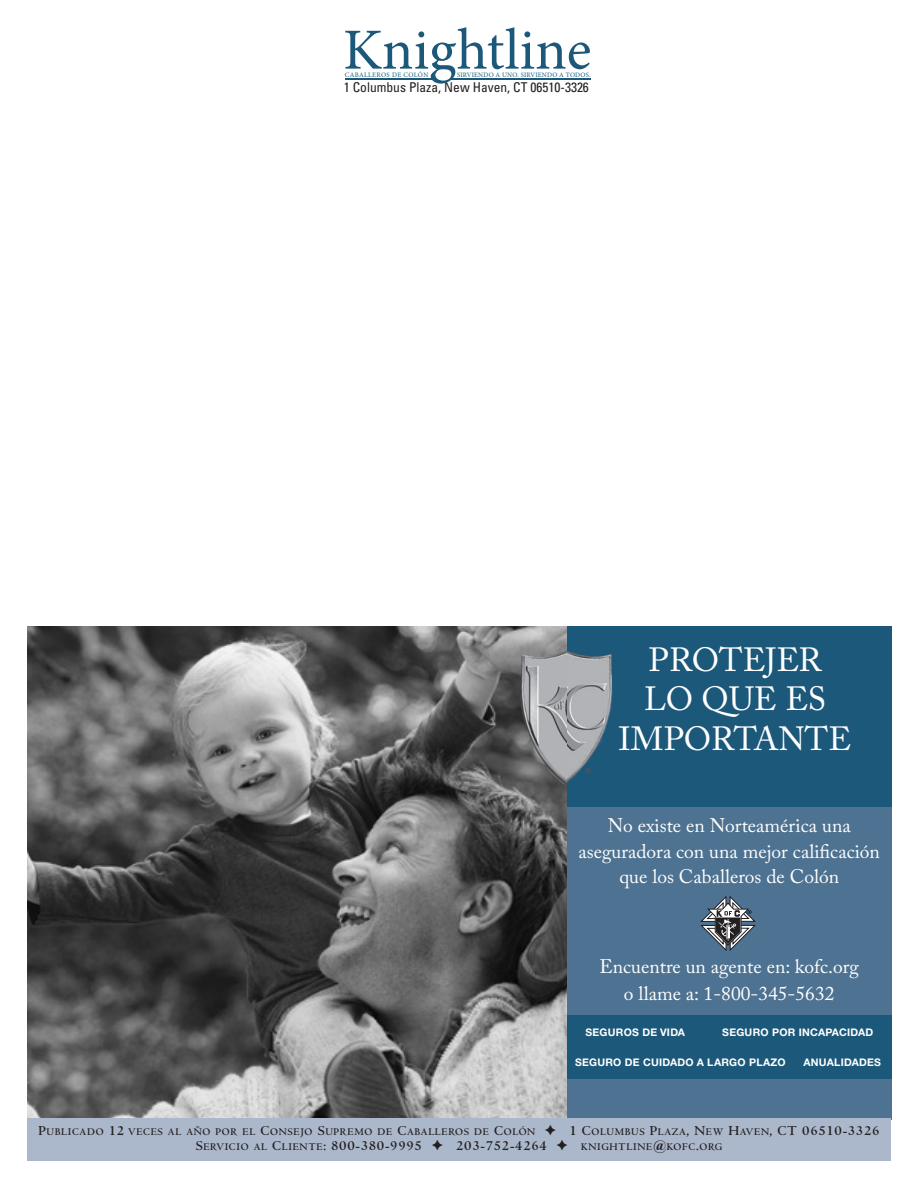
<style>
.page{position:relative;width:918px;height:1188px;background:#fff}
.page>*{position:absolute;margin:0;border:0;box-sizing:border-box;transform-origin:0 0}
.t1{font:33.3px/40px "Adobe Caslon Pro";color:#fff;text-align:center}
.t2{font:19.5px/25.5px "Adobe Caslon Pro";color:#fff;text-align:center}
.t3{font:700 14.25px "Centaur MT Std";letter-spacing:.05em;color:#231f20}
.t4{font:condensed 13.5px "Univers LT Std";color:#231f20}
.t5{font:700 10.65px "Centaur MT Std";letter-spacing:.065em;color:#231f20}
.t6{font:700 10.5px "Helvetica Neue CE";letter-spacing:.025em;color:#fff}
.t7{font:6.9px "Minion Pro";letter-spacing:.055em;color:#1c587a}
.t8{font:6.75px "Minion Pro";letter-spacing:.025em;color:#1c587a}
.s1{font-size:14.25px}
.s2{font-family:"Adobe Garamond Pro";font-weight:600;font-size:14.25px}
.s3{font-family:"Adobe Garamond Pro";font-weight:600}
.s4{font-size:10.65px}
</style>
<div class="page">
<div style="left:566px;top:626px;width:326px;height:490px;background:#1c587a"></div>
<div style="left:564px;top:1079px;width:327px;height:41px;background:#4e7291"></div>
<div style="left:565px;top:808px;width:326px;height:207px;background:#4e7291"></div>
<img style="left:27px;top:626px;width:540px;height:493px">
<svg style="left:701px;top:896px;width:55px;height:55px"></svg>
<img style="left:521px;top:651px;width:92px;height:133px">
<svg style="left:541px;top:760px;width:4px;height:6px"></svg>
<div style="left:27px;top:1119px;width:864px;height:42px;background:#abb8cb"></div>
<svg style="left:345px;top:27px;width:245px;height:57px"></svg>
<p class="t7" style="left:345px;top:72px;width:85px">CABALLEROS DE COLÓN</p>
<p class="t8" style="left:457px;top:72px;width:135px">SIRVIENDO A UNO. SIRVIENDO A TODOS.</p>
<p class="t4" style="left:344px;top:83px;width:247px">1 Columbus Plaza, New Haven, CT 06510-3326</p>
<h1 class="t1" style="left:619px;top:643px;width:235px">PROTEJER<br>LO QUE ES<br>IMPORTANTE</h1>
<p class="t2" style="left:579px;top:815px;width:303px">No existe en Norteamérica una aseguradora con una mejor calificación que los Caballeros de Colón</p>
<p class="t2" style="left:599px;top:955px;width:261px;line-height:27px">Encuentre un agente en: kofc.org o llame a: 1-800-345-5632</p>
<p class="t6" style="left:585px;top:1028px;width:101px">SEGUROS DE VIDA</p>
<p class="t6" style="left:722px;top:1028px;width:153px">SEGURO POR INCAPACIDAD</p>
<p class="t6" style="left:804px;top:1058px;width:79px">ANUALIDADES</p>
<p class="t6" style="left:575px;top:1058px;width:212px">SEGURO DE CUIDADO A LARGO PLAZO</p>
<p class="t5" style="left:38px;top:1128px;width:498px"><span class="s1">P</span>UBLICADO <span class="s2">1</span><span class="s1">2</span> VECES AL AÑO POR EL <span class="s1">C</span>ONSEJO <span class="s1">S</span>UPREMO DE <span class="s1">C</span>ABALLEROS DE <span class="s1">C</span>OLÓN</p>
<p class="t3" style="left:569px;top:1126px;width:312px"><span class="s3">1</span> C<span class="s4">OLUMBUS</span> P<span class="s4">LAZA</span>, N<span class="s4">EW</span> H<span class="s4">AVEN</span>, CT 065<span class="s3">1</span>0-3326</p>
<p class="t3" style="left:196px;top:1141px;width:228px">S<span class="s4">ERVICIO AL</span> C<span class="s4">LIENTE</span> : 800-380-9995</p>
<p class="t3" style="left:456px;top:1141px;width:92px">203-752-4264</p>
<p class="t5" style="left:581px;top:1143px;width:143px">KNIGHTLINE<span class="s1">@</span>KOFC<span class="s1">.</span>ORG</p>
</div>
